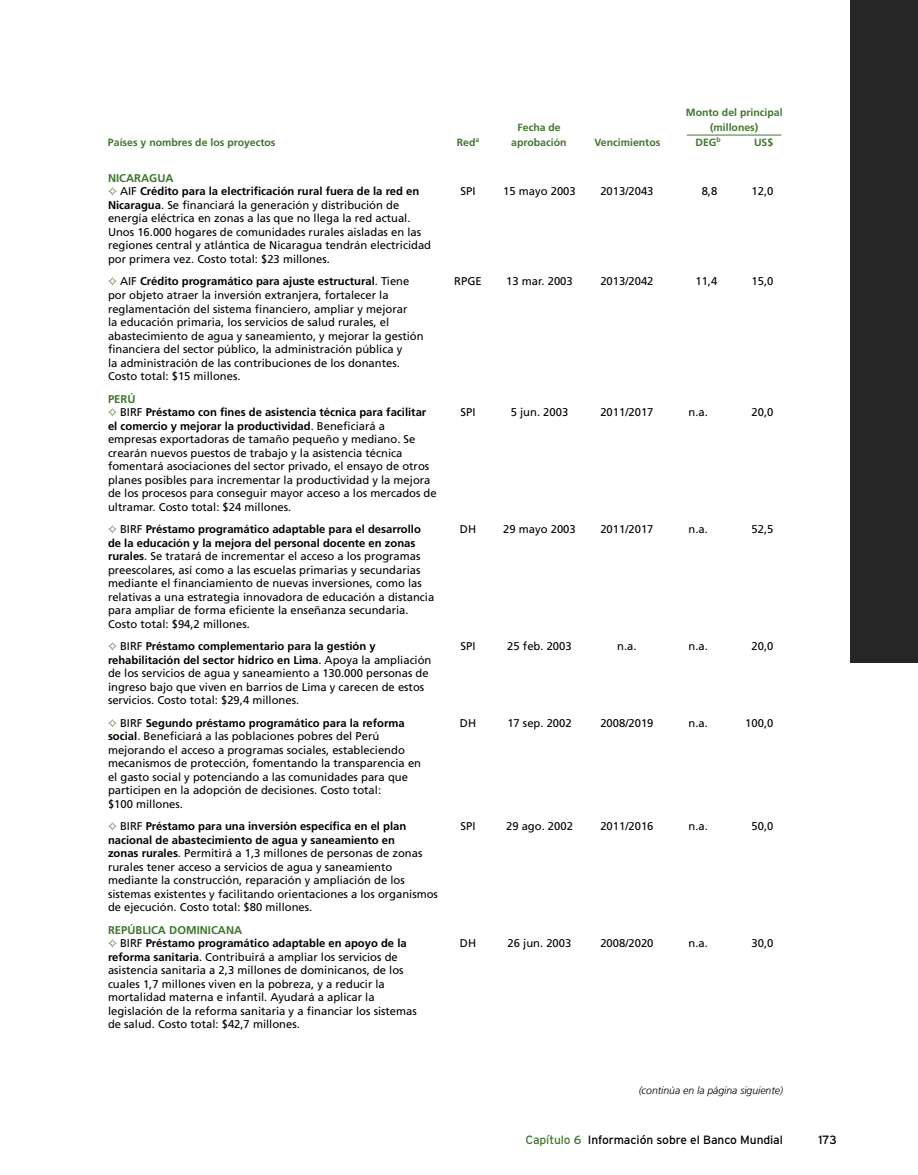
<style>
.page{position:relative;width:918px;height:1175px;background:#fff}
.page>*{position:absolute;margin:0;border:0;box-sizing:border-box;transform-origin:0 0}
.t1{font:12px "Interstate";letter-spacing:-.005em;color:#000}
.t2{font:11.25px/13.5px "Frutiger";color:#000}
.t3{font:700 11.25px/13.5px "Frutiger";color:#000}
.t4{font:700 10.5px "Frutiger";color:#40772d}
.t5{font:italic 300 10.5px "Frutiger";letter-spacing:-.005em;color:#000}
.s1{color:#40772d}
.s2{font-weight:400}
.s3{font-weight:700}
</style>
<div class="page">
<hr style="left:687px;top:135px;width:95px;height:1px;background:#40772d">
<div style="left:850px;top:0;width:68px;height:662px;background:#262626"></div>
<p class="t4" style="left:686px;top:108px;width:98px">Monto del principal</p>
<p class="t4" style="left:518px;top:123px;width:45px">Fecha de</p>
<p class="t4" style="left:710px;top:123px;width:50px">(millones)</p>
<p class="t4" style="left:108px;top:138px;width:169px">Países y nombres de los proyectos</p>
<p class="t4" style="left:457px;top:138px;width:24px">Red<sup>a</sup></p>
<p class="t4" style="left:511px;top:138px;width:57px">aprobación</p>
<p class="t4" style="left:595px;top:138px;width:67px">Vencimientos</p>
<p class="t4" style="left:696px;top:138px;width:27px">DEG<sup>b</sup></p>
<p class="t4" style="left:754px;top:138px;width:21px">US$</p>
<p class="t3" style="left:108px;top:172px;width:313px"><span class="s1">NICARAGUA<br>✧</span> <span class="s2">AIF</span> Crédito para la electrificación rural fuera de la red en</p>
<p class="t2" style="left:460px;top:186px;width:17px">SPI</p>
<p class="t2" style="left:503px;top:186px;width:74px">15 mayo 2003</p>
<p class="t2" style="left:600px;top:186px;width:55px">2013/2043</p>
<p class="t2" style="left:702px;top:186px;width:17px">8,8</p>
<p class="t2" style="left:752px;top:186px;width:23px">12,0</p>
<p class="t2" style="left:108px;top:199px;width:325px"><span class="s3">Nicaragua</span>. Se financiará la generación y distribución de energía eléctrica en zonas a las que no llega la red actual.<br>Unos 16.000 hogares de comunidades rurales aisladas en las regiones central y atlántica de Nicaragua tendrán electricidad por primera vez. Costo total: $23 millones.</p>
<p class="t3" style="left:108px;top:276px;width:303px"><span class="s1">✧</span> <span class="s2">AIF</span> Crédito programático para ajuste estructural<span class="s2">. Tiene</span></p>
<p class="t2" style="left:454px;top:276px;width:29px">RPGE</p>
<p class="t2" style="left:506px;top:276px;width:68px">13 mar. 2003</p>
<p class="t2" style="left:600px;top:276px;width:55px">2013/2042</p>
<p class="t2" style="left:695px;top:276px;width:23px">11,4</p>
<p class="t2" style="left:752px;top:276px;width:23px">15,0</p>
<p class="t2" style="left:108px;top:289px;width:317px">por objeto atraer la inversión extranjera, fortalecer la reglamentación del sistema financiero, ampliar y mejorar<br>la educación primaria, los servicios de salud rurales, el abastecimiento de agua y saneamiento, y mejorar la gestión financiera del sector público, la administración pública y<br>la administración de las contribuciones de los donantes.<br>Costo total: $15 millones.</p>
<p class="t3" style="left:108px;top:393px;width:320px"><span class="s1">PERÚ<br>✧</span> <span class="s2">BIRF</span> Préstamo con fines de asistencia técnica para facilitar</p>
<p class="t2" style="left:460px;top:406px;width:17px">SPI</p>
<p class="t2" style="left:511px;top:406px;width:59px">5 jun. 2003</p>
<p class="t2" style="left:600px;top:406px;width:55px">2011/2017</p>
<p class="t2" style="left:689px;top:406px;width:21px">n.a.</p>
<p class="t2" style="left:752px;top:406px;width:23px">20,0</p>
<p class="t2" style="left:108px;top:420px;width:330px"><span class="s3">el comercio y mejorar la productividad</span>. Beneficiará a<br>empresas exportadoras de tamaño pequeño y mediano. Se crearán nuevos puestos de trabajo y la asistencia técnica fomentará asociaciones del sector privado, el ensayo de otros planes posibles para incrementar la productividad y la mejora de los procesos para conseguir mayor acceso a los mercados de ultramar. Costo total: $24 millones.</p>
<p class="t3" style="left:108px;top:523px;width:314px"><span class="s1">✧</span> <span class="s2">BIRF</span> Préstamo programático adaptable para el desarrollo</p>
<p class="t2" style="left:460px;top:523px;width:18px">DH</p>
<p class="t2" style="left:503px;top:523px;width:74px">29 mayo 2003</p>
<p class="t2" style="left:600px;top:523px;width:55px">2011/2017</p>
<p class="t2" style="left:689px;top:523px;width:21px">n.a.</p>
<p class="t2" style="left:752px;top:523px;width:23px">52,5</p>
<p class="t2" style="left:108px;top:537px;width:328px"><span class="s3">de la educación y la mejora del personal docente en zonas rurales</span>. Se tratará de incrementar el acceso a los programas preescolares, así como a las escuelas primarias y secundarias mediante el financiamiento de nuevas inversiones, como las relativas a una estrategia innovadora de educación a distancia para ampliar de forma eficiente la enseñanza secundaria.<br>Costo total: $94,2 millones.</p>
<p class="t3" style="left:108px;top:640px;width:269px"><span class="s1">✧</span> <span class="s2">BIRF</span> Préstamo complementario para la gestión y</p>
<p class="t2" style="left:460px;top:640px;width:17px">SPI</p>
<p class="t2" style="left:507px;top:640px;width:66px">25 feb. 2003</p>
<p class="t2" style="left:617px;top:640px;width:21px">n.a.</p>
<p class="t2" style="left:689px;top:640px;width:21px">n.a.</p>
<p class="t2" style="left:752px;top:640px;width:23px">20,0</p>
<p class="t2" style="left:108px;top:654px;width:325px"><span class="s3">rehabilitación del sector hídrico en Lima</span>. Apoya la ampliación de los servicios de agua y saneamiento a 130.000 personas de ingreso bajo que viven en barrios de Lima y carecen de estos servicios. Costo total: $29,4 millones.</p>
<p class="t3" style="left:108px;top:717px;width:298px"><span class="s1">✧</span> <span class="s2">BIRF</span> Segundo préstamo programático para la reforma</p>
<p class="t2" style="left:460px;top:717px;width:18px">DH</p>
<p class="t2" style="left:507px;top:717px;width:66px">17 sep. 2002</p>
<p class="t2" style="left:600px;top:717px;width:55px">2008/2019</p>
<p class="t2" style="left:689px;top:717px;width:21px">n.a.</p>
<p class="t2" style="left:745px;top:717px;width:30px">100,0</p>
<p class="t2" style="left:108px;top:730px;width:315px"><span class="s3">social</span>. Beneficiará a las poblaciones pobres del Perú mejorando el acceso a programas sociales, estableciendo mecanismos de protección, fomentando la transparencia en el gasto social y potenciando a las comunidades para que participen en la adopción de decisiones. Costo total:<br>$100 millones.</p>
<p class="t3" style="left:108px;top:820px;width:300px"><span class="s1">✧</span> <span class="s2">BIRF</span> Préstamo para una inversión específica en el plan</p>
<p class="t2" style="left:460px;top:820px;width:17px">SPI</p>
<p class="t2" style="left:506px;top:820px;width:68px">29 ago. 2002</p>
<p class="t2" style="left:600px;top:820px;width:55px">2011/2016</p>
<p class="t2" style="left:689px;top:820px;width:21px">n.a.</p>
<p class="t2" style="left:752px;top:820px;width:23px">50,0</p>
<p class="t2" style="left:108px;top:834px;width:332px"><span class="s3">nacional de abastecimiento de agua y saneamiento en<br>zonas rurales</span>. Permitirá a 1,3 millones de personas de zonas rurales tener acceso a servicios de agua y saneamiento mediante la construcción, reparación y ampliación de los sistemas existentes y facilitando orientaciones a los organismos de ejecución. Costo total: $80 millones.</p>
<p class="t3" style="left:108px;top:924px;width:300px"><span class="s1">REPÚBLICA DOMINICANA<br>✧</span> <span class="s2">BIRF</span> Préstamo programático adaptable en apoyo de la</p>
<p class="t2" style="left:460px;top:937px;width:18px">DH</p>
<p class="t2" style="left:508px;top:937px;width:65px">26 jun. 2003</p>
<p class="t2" style="left:600px;top:937px;width:55px">2008/2020</p>
<p class="t2" style="left:689px;top:937px;width:21px">n.a.</p>
<p class="t2" style="left:752px;top:937px;width:23px">30,0</p>
<p class="t2" style="left:108px;top:951px;width:310px"><span class="s3">reforma sanitaria</span>. Contribuirá a ampliar los servicios de asistencia sanitaria a 2,3 millones de dominicanos, de los cuales 1,7 millones viven en la pobreza, y a reducir la mortalidad materna e infantil. Ayudará a aplicar la legislación de la reforma sanitaria y a financiar los sistemas de salud. Costo total: $42,7 millones.</p>
<p class="t5" style="left:639px;top:1086px;width:146px">(continúa en la página siguiente)</p>
<p class="t1" style="left:525px;top:1136px;width:259px"><span class="s1">Capítulo 6</span> Información sobre el Banco Mundial</p>
<p class="t1" style="left:818px;top:1136px;width:20px">173</p>
</div>
